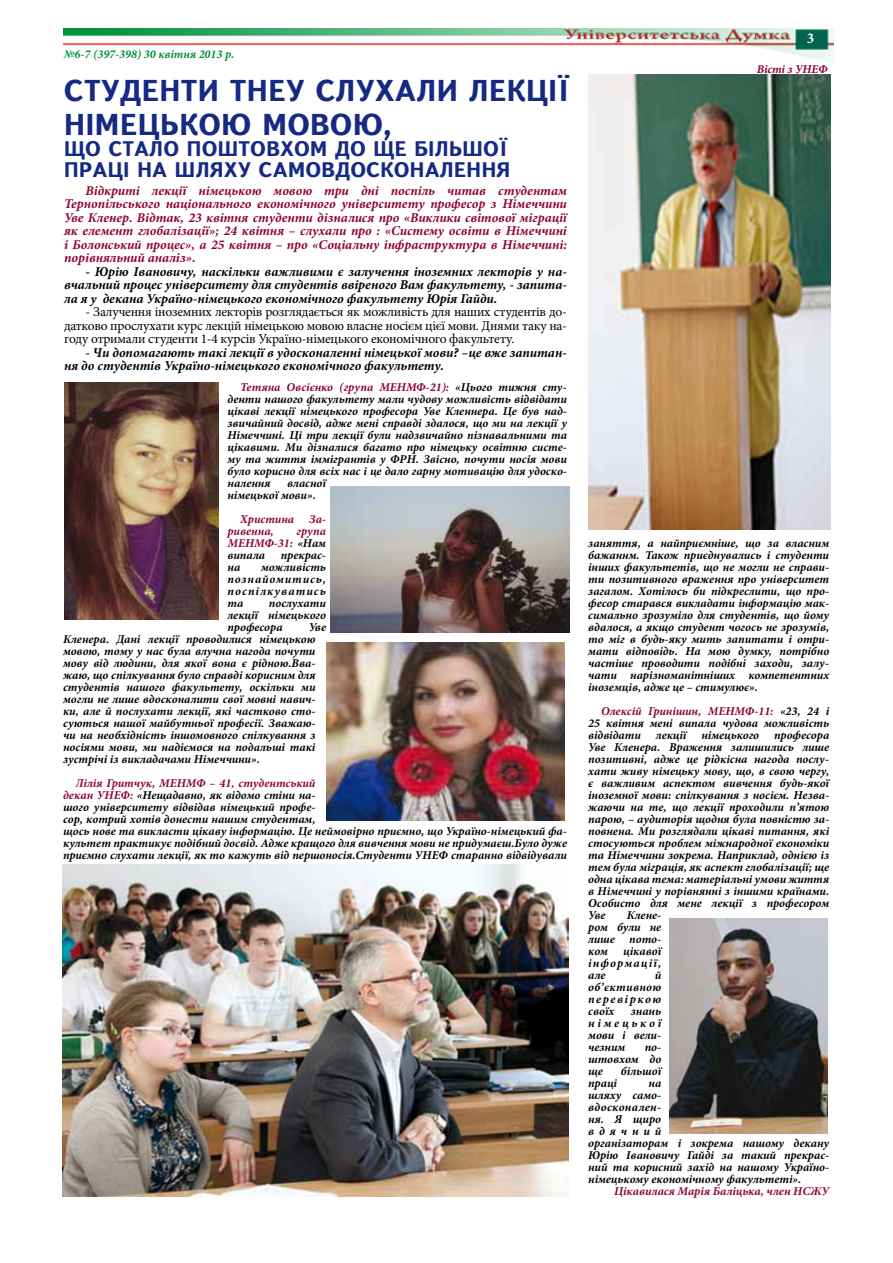
<style>
.page{position:relative;width:893px;height:1263px;background:#fff}
.page>*{position:absolute;margin:0;border:0;box-sizing:border-box;transform-origin:0 0}
.t1{font:700 30px "Ukrainian Text";color:#162983}
.t2{font:700 21px/21px "Ukrainian Text";color:#162983}
.t3{font:700 15px "Minion Pro";color:#fff}
.t4{font:italic 700 13.5px/13.5px "Minion Pro";color:#8d0231;text-align:justify}
.t5{font:italic 700 13.5px/13.5px "Minion Pro";color:#000;text-align:justify}
.t6{font:13.5px/13.5px "Minion Pro";letter-spacing:-.02em;color:#000;text-align:justify}
.t7{font:italic 700 12px/12px "Minion Pro";color:#000;text-align:justify}
.t8{font:italic 700 12px/12px "Minion Pro";color:#8d0231;text-align:justify}
.t9{font:italic 700 12px "Minion Pro";color:#009037}
.s1{color:#8d0231}
.s2{color:#000}
</style>
<div class="page">
<img style="left:64px;top:28px;width:769px;height:36px">
<img style="left:62px;top:864px;width:506px;height:332px">
<img style="left:64px;top:382px;width:155px;height:238px">
<img style="left:588px;top:75px;width:243px;height:455px">
<img style="left:326px;top:642px;width:239px;height:179px">
<img style="left:330px;top:486px;width:239px;height:147px">
<img style="left:669px;top:918px;width:158px;height:215px">
<p class="t9" style="left:64px;top:45px;width:172px">№6-7 (397-398) 30 квітня 2013 р.</p>
<h1 class="t1" style="left:64px;top:73px;width:20px">СТУДЕНТИ</h1>
<h1 class="t1" style="left:230px;top:73px;width:20px">ТНЕУ</h1>
<h1 class="t1" style="left:315px;top:73px;width:21px">СЛУ</h1>
<h1 class="t1" style="left:375px;top:73px;width:42px">ХАЛИ</h1>
<h1 class="t1" style="left:469px;top:73px;width:18px">ЛЕКЦІЇ</h1>
<h1 class="t1" style="left:64px;top:108px;width:22px">НІМЕЦЬКОЮ</h1>
<h1 class="t1" style="left:262px;top:108px;width:131px">МОВОЮ,</h1>
<h2 class="t2" style="left:64px;top:138px;width:448px">що стало поштовхом до ще більшої праці на шляху самовдосконалення</h2>
<p class="t4" style="left:64px;top:183px;width:504px;text-indent:21px">Відкриті лекції німецькою мовою три дні поспіль читав студентам Тернопільського національного економічного університету професор з Німеччини Уве Кленер. Відтак, 23 квітня студенти дізналися про «Виклики світової міграції як елемент глобалізації»; 24 квітня – слухали про : «Систему освіти в Німеччині і Болонський процес», а 25 квітня – про «Соціальну інфраструктура в Німеччині: порівняльний аналіз».</p>
<p class="t5" style="left:64px;top:264px;width:504px;text-indent:21px">- Юрію Івановичу, наскільки важливими є залучення іноземних лекторів у на&shy;вчальний процес університету для студентів ввіреного Вам факультету, - запита&shy;ла я у декана Україно-німецького економічного факультету Юрія Гайди.</p>
<p class="t6" style="left:64px;top:305px;width:504px;text-indent:21px">- Залучення іноземних лекторів розглядається як можливість для наших студентів до&shy;датково прослухати курс лекцій німецькою мовою власне носієм цієї мови. Днями таку на&shy;году отримали студенти 1-4 курсів Україно-німецького економічного факультету.</p>
<p class="t5" style="left:64px;top:345px;width:504px;text-indent:21px">- Чи допомагають такі лекції в удосконаленні німецької мови? –це вже запитан&shy;ня до студентів Україно-німецького економічного факультету.</p>
<p class="t7" style="left:227px;top:381px;width:341px;text-indent:13px"><span class="s1">Тетяна Овсієнко (група МЕНМФ-21):</span> «Цього тижня сту&shy;денти нашого факультету мали чудову можливість відвідати цікаві лекції німецького професора Уве Кленнера. Це був над&shy;звичайний досвід, адже мені справді здалося, що ми на лекції у Німеччині. Ці три лекції були надзвичайно пізнавальними та цікавими. Ми дізналися багато про німецьку освітню систе&shy;му та життя іммігрантів у ФРН. Звісно, почути носія мови було корисно для всіх нас і це дало гарну мотивацію для удоско&shy;налення</p>
<p class="t7" style="left:227px;top:477px;width:100px;text-indent:60px">власної німецької мови».</p>
<p class="t8" style="left:240px;top:513px;width:55px">Христина</p>
<p class="t8" style="left:309px;top:513px;width:18px">За-</p>
<p class="t8" style="left:227px;top:525px;width:48px">ривенна,</p>
<p class="t8" style="left:227px;top:525px;width:100px;text-indent:69px">група МЕНМФ-31: <span class="s2">«Нам випала</span></p>
<p class="t7" style="left:281px;top:549px;width:47px">прекрас-</p>
<p class="t7" style="left:227px;top:561px;width:100px;text-indent:34px">можливість познайомитись, поспілкуватись та</p>
<p class="t7" style="left:227px;top:561px;width:14px">на</p>
<p class="t7" style="left:227px;top:597px;width:100px;text-indent:41px">послухати лекції німецького професора</p>
<p class="t7" style="left:63px;top:621px;width:264px;text-align:left;text-indent:246px">Уве Кленера. Дані лекції проводилися німецькою мовою, тому у нас була влучна нагода почути мову від людини, для якої вона є рідною.Вва&shy;жаю, що спілкування було справді корисним для студентів нашого факультету, оскільки ми могли не лише вдосконалити свої мовні навич&shy;ки, але й послухати лекції, які частково сто&shy;суються нашої майбутньої професії. Зважаю&shy;чи на необхідність іншомовного спілкування з носіями мови, ми надіємося на подальші такі зустрічі із викладачами Німеччини».</p>
<p class="t7" style="left:63px;top:777px;width:505px;text-align:left;text-indent:13px"><span class="s1">Лілія Гритчук, МЕНМФ – 41, студентський<br>декан УНЕФ:</span> «Нещадавно, як відомо стіни на-<br>шого університету відвідав німецький профе-<br>сор, котрий хотів донести нашим студентам,<br>щось нове та викласти цікаву інформацію. Це неймовірно приємно, що Україно-німецький фа&shy;культет практикує подібний досвід. Адже кращого для вивчення мови не придумаєш.Було дуже приємно слухати лекції, як то кажуть від першоносія.Студенти УНЕФ старанно відвідували</p>
<p class="t3" style="left:807px;top:28px;width:9px">3</p>
<p class="t8" style="left:757px;top:62px;width:72px">Вісті з УНЕФ</p>
<p class="t7" style="left:588px;top:537px;width:242px">заняття, а найприємніше, що за власним бажаннм. Також приєднувались і студенти інших факультетів, що не могли не справи&shy;ти позитивного враження про університет загалом. Хотілось би підкреслити, що про&shy;фесор старався викладати інформацію мак&shy;симально зрозуміло для студентів, що йому вдалося, а якщо студент чогось не зрозумів, то міг в будь-яку мить запитати і отри&shy;мати відповідь. На мою думку, потрібно частіше проводити подібні заходи, залу&shy;чати нарізноманітніших компетентних іноземців, адже це – стимулює».</p>
<p class="t7" style="left:588px;top:705px;width:242px;text-indent:13px"><span class="s1">Олексій Гринішин, МЕНМФ-11:</span> «23, 24 і 25 квітня мені випала чудова можливість відвідати лекції німецького професора Уве Кленера. Враження залишились лише позитивні, адже це рідкісна нагода послу&shy;хати живу німецьку мову, що, в свою чергу, є важливим аспектом вивчення будь-якої іноземної мови: спілкування з носієм. Незва&shy;жаючи на те, що лекції проходили п’ятою парою, – аудиторія щодня була повністю за&shy;повнена. Ми розглядали цікаві питання, які стосуються проблем міжнародної економіки та Німеччини зокрема. Наприклад, однією із тем була міграція, як аспект глобалізації; ще одна цікава тема: матеріальні умови життя в Німеччині у порівнянні з іншими країнами.<br>Особисто для мене лекції з професором Уве</p>
<p class="t7" style="left:588px;top:909px;width:74px;text-indent:38px">Клене&shy;ром були не лише пото&shy;ком</p>
<p class="t7" style="left:588px;top:945px;width:75px;text-indent:35px">цікавої інформації, але</p>
<p class="t7" style="left:588px;top:969px;width:74px;text-indent:66px">й об’єктивною перевіркою своїх</p>
<p class="t7" style="left:588px;top:1005px;width:75px;text-indent:43px">знань німецької мови і вели&shy;чезним</p>
<p class="t7" style="left:588px;top:1041px;width:74px;text-indent:56px">по&shy;штовхом до ще</p>
<p class="t7" style="left:621px;top:1065px;width:42px">більшої</p>
<p class="t7" style="left:588px;top:1077px;width:30px">праці</p>
<p class="t7" style="left:588px;top:1077px;width:242px;text-align:left;text-indent:60px">на<br>шляху само-<br>вдосконален-<br>ня. Я щиро<br>вдячний<br>організаторам і зокрема нашому декану<br>Юрію Івановичу Гайді за такий прекрас&shy;ний та корисний захід на нашому Україно&shy;німецькому економічному факультеті».</p>
<p class="t8" style="left:614px;top:1185px;width:217px">Цікавилася Марія Баліцька, член НСЖУ</p>
</div>
